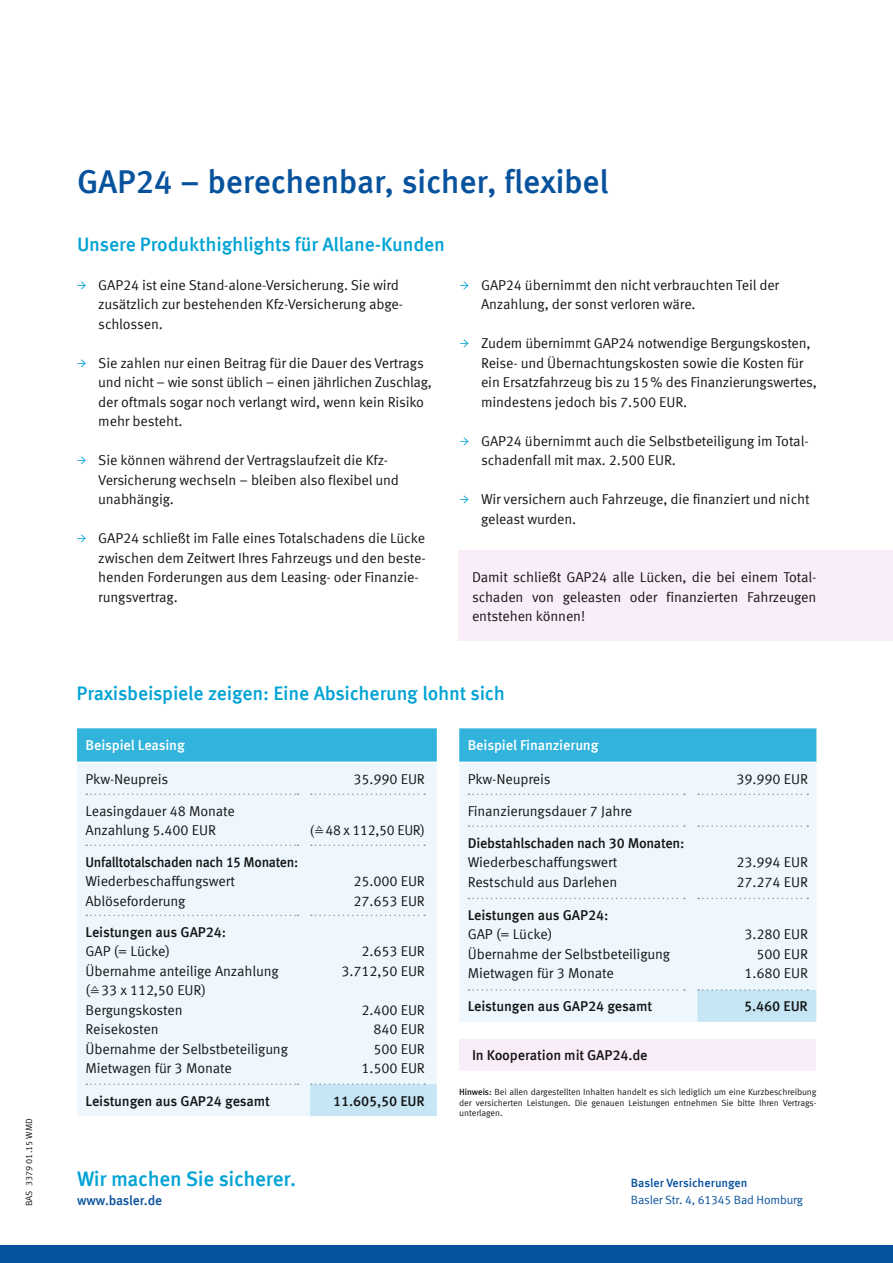
<style>
.page{position:relative;width:893px;height:1263px;background:#fff}
.page>*{position:absolute;margin:0;border:0;box-sizing:border-box;transform-origin:0 0}
.t1{font:500 33px "Meta Offc";letter-spacing:-.01em;color:#07529d}
.t2{font:500 21px "Meta Offc";letter-spacing:-.015em;color:#00a3d4}
.t3{font:500 19.5px "Meta Offc";letter-spacing:-.01em;color:#00a3d4}
.t4{font:14.25px/19.5px "Meta Offc Norm";letter-spacing:-.01em;color:#151616}
.t5{font:500 14.25px "Meta Offc";letter-spacing:-.02em;color:#151616}
.t6{font:500 14.25px "Meta Offc";letter-spacing:-.01em;color:#fff}
.t7{font:500 14.25px "Meta Offc";letter-spacing:-.02em;color:#151616;scale:.96 1}
.t8{font:500 13.5px "Meta Offc";letter-spacing:-.015em;color:#07529d}
.t9{font:12px "Meta Offc Norm";letter-spacing:-.01em;color:#07529d}
.t10{font:500 12px "Meta Offc";letter-spacing:-.005em;color:#07529d}
.t11{font:9px/10.5px "Meta Offc Norm";letter-spacing:-.01em;color:#151616;text-align:justify}
.s1{font-family:"Minion Pro";font-weight:600;color:#00a3d4}
.s2{font-family:"Asana Math"}
.s3{font-family:"Meta Plus";font-weight:500}
</style>
<div class="page">
<div style="left:0;top:1246px;width:893px;height:17px;background:#07529d"></div>
<div style="left:77px;top:763px;width:360px;height:353px;background:#eef7fd"></div>
<svg style="left:311px;top:915px;width:114px;height:1px"></svg>
<svg style="left:86px;top:915px;width:212px;height:1px"></svg>
<div style="left:77px;top:728px;width:360px;height:34px;background:#31b3dc"></div>
<hr style="left:86px;top:761px;width:212px;height:2px;background:#fff">
<hr style="left:310px;top:761px;width:115px;height:2px;background:#fff">
<svg style="left:86px;top:1083px;width:212px;height:2px"></svg>
<div style="left:310px;top:1083px;width:127px;height:33px;background:#c6e6f6"></div>
<svg style="left:86px;top:793px;width:212px;height:2px"></svg>
<svg style="left:311px;top:793px;width:114px;height:2px"></svg>
<svg style="left:86px;top:844px;width:212px;height:2px"></svg>
<svg style="left:311px;top:844px;width:114px;height:2px"></svg>
<div style="left:459px;top:763px;width:357px;height:259px;background:#eef7fd"></div>
<svg style="left:698px;top:825px;width:110px;height:2px"></svg>
<svg style="left:698px;top:793px;width:110px;height:2px"></svg>
<svg style="left:698px;top:898px;width:110px;height:1px"></svg>
<svg style="left:697px;top:989px;width:119px;height:33px;background:#c6e5f5"></svg>
<svg style="left:468px;top:898px;width:217px;height:1px"></svg>
<svg style="left:468px;top:989px;width:217px;height:2px"></svg>
<svg style="left:468px;top:793px;width:217px;height:2px"></svg>
<svg style="left:468px;top:825px;width:217px;height:2px"></svg>
<div style="left:459px;top:728px;width:357px;height:35px;background:#31b3dc"></div>
<hr style="left:468px;top:762px;width:217px;height:1px;background:#fff">
<hr style="left:697px;top:762px;width:111px;height:1px;background:#fff">
<div style="left:459px;top:550px;width:434px;height:91px;background:#f9edf9"></div>
<div style="left:459px;top:1039px;width:357px;height:32px;background:#f9edf9"></div>
<p class="t11" style="left:24px;top:1206px;width:90px;rotate:-90deg">BAS 3379 01.15 WMD</p>
<h1 class="t1" style="left:77px;top:162px;width:533px">GAP24 – berechenbar, sicher, flexibel</h1>
<h3 class="t3" style="left:77px;top:233px;width:370px">Unsere Produkthighlights für Allane-Kunden</h3>
<p class="t4" style="left:98px;top:275px;width:306px;text-indent:-21px"><span class="s1">→</span> GAP24 ist eine Stand-alone-Versicherung. Sie wird zusätzlich zur bestehenden Kfz-Versicherung abge&shy;schlossen.</p>
<p class="t4" style="left:98px;top:353px;width:335px;text-indent:-21px"><span class="s1">→</span> Sie zahlen nur einen Beitrag für die Dauer des Vertrags und nicht – wie sonst üblich – einen jährlichen Zuschlag, der oftmals sogar noch verlangt wird, wenn kein Risiko mehr besteht.</p>
<p class="t4" style="left:98px;top:451px;width:302px;text-indent:-21px"><span class="s1">→</span> Sie können während der Vertragslaufzeit die Kfz-<br>Versicherung wechseln – bleiben also flexibel und unabhängig.</p>
<p class="t4" style="left:98px;top:529px;width:329px;text-indent:-21px"><span class="s1">→</span> GAP24 schließt im Falle eines Totalschadens die Lücke zwischen dem Zeitwert Ihres Fahrzeugs und den beste&shy;henden Forderungen aus dem Leasing- oder Finanzie&shy;rungsvertrag.</p>
<p class="t4" style="left:481px;top:275px;width:300px;text-indent:-21px"><span class="s1">→</span> GAP24 übernimmt den nicht verbrauchten Teil der<br>Anzahlung, der sonst verloren wäre.</p>
<p class="t4" style="left:481px;top:334px;width:331px;text-indent:-21px"><span class="s1">→</span> Zudem übernimmt GAP24 notwendige Bergungskosten,<br>Reise- und Übernachtungskosten sowie die Kosten für</p>
<p class="t4" style="left:481px;top:392px;width:208px">mindestens jedoch bis 7.500 EUR.</p>
<p class="t4" style="left:460px;top:431px;width:350px"><span class="s1">→</span> GAP24 übernimmt auch die Selbstbeteiligung im Total-</p>
<p class="t4" style="left:481px;top:373px;width:337px">ein Ersatzfahrzeug bis zu 15% des Finanzierungswertes,</p>
<p class="t4" style="left:481px;top:451px;width:196px">schadenfall mit max. 2.500 EUR.</p>
<p class="t4" style="left:481px;top:490px;width:330px;text-indent:-21px"><span class="s1">→</span> Wir versichern auch Fahrzeuge, die finanziert und nicht geleast wurden.</p>
<p class="t4" style="left:472px;top:568px;width:346px;text-align:justify">Damit schließt GAP24 alle Lücken, die bei einem Total&shy;schaden von geleasten oder finanzierten Fahrzeugen entstehen können!</p>
<h3 class="t3" style="left:77px;top:682px;width:430px">Praxisbeispiele zeigen: Eine Absicherung lohnt sich</h3>
<p class="t6" style="left:86px;top:737px;width:101px">Beispiel Leasing</p>
<p class="t4" style="left:86px;top:769px;width:84px">Pkw-Neupreis</p>
<p class="t4" style="left:353px;top:769px;width:73px">35.990 EUR</p>
<p class="t4" style="left:86px;top:801px;width:151px">Leasingdauer 48 Monate<br>Anzahlung 5.400 EUR</p>
<p class="t4" style="left:310px;top:820px;width:116px"><span class="s2">(≙</span>48 x 112,50 EUR)</p>
<p class="t7" style="left:86px;top:853px;width:223px">Unfalltotalschaden nach 15 Monaten:</p>
<p class="t4" style="left:86px;top:872px;width:151px">Wiederbeschaffungswert<br>Ablöseforderung</p>
<p class="t4" style="left:353px;top:872px;width:73px">25.000 EUR<br>27.653 EUR</p>
<p class="t5" style="left:86px;top:923px;width:142px">Leistungen aus GAP24:</p>
<p class="t4" style="left:86px;top:942px;width:204px">GAP (= Lücke)<br>Übernahme anteilige Anzahlung (<span class="s2">≙</span>33 x 112,50 EUR)<br>Bergungskosten<br>Reisekosten<br>Übernahme der Selbstbeteiligung<br>Mietwagen für 3 Monate</p>
<p class="t4" style="left:342px;top:942px;width:85px;text-align:right">2.653 EUR<br>3.712,50 EUR</p>
<p class="t4" style="left:361px;top:1000px;width:65px;text-align:right">2.400 EUR<br>840 EUR<br>500 EUR<br>1.500 EUR</p>
<p class="t5" style="left:86px;top:1092px;width:186px">Leistungen aus GAP24 gesamt</p>
<p class="t5" style="left:333px;top:1092px;width:93px">11.605,50 EUR</p>
<h2 class="t2" style="left:77px;top:1166px;width:221px">Wir machen Sie sicherer.</h2>
<p class="t8" style="left:77px;top:1192px;width:87px">www.basler.de</p>
<p class="t6" style="left:468px;top:737px;width:132px">Beispiel Finanzierung</p>
<p class="t4" style="left:468px;top:769px;width:84px">Pkw-Neupreis</p>
<p class="t4" style="left:737px;top:769px;width:73px">39.990 EUR</p>
<p class="t4" style="left:468px;top:801px;width:166px">Finanzierungsdauer 7 Jahre</p>
<p class="t5" style="left:468px;top:834px;width:218px">Diebstahlschaden nach 30 Monaten:</p>
<p class="t4" style="left:468px;top:853px;width:151px">Wiederbeschaffungswert<br>Restschuld aus Darlehen</p>
<p class="t4" style="left:737px;top:853px;width:73px">23.994 EUR<br>27.274 EUR</p>
<p class="t5" style="left:468px;top:907px;width:142px">Leistungen aus GAP24:</p>
<p class="t4" style="left:468px;top:925px;width:204px">GAP (= Lücke)<br>Übernahme der Selbstbeteiligung<br>Mietwagen für 3 Monate</p>
<p class="t4" style="left:744px;top:925px;width:65px;text-align:right">3.280 EUR<br>500 EUR<br>1.680 EUR</p>
<p class="t5" style="left:468px;top:998px;width:186px">Leistungen aus GAP24 gesamt</p>
<p class="t5" style="left:744px;top:998px;width:65px">5.460 EUR</p>
<p class="t5" style="left:472px;top:1047px;width:177px">In Kooperation mit GAP24.de</p>
<p class="t11" style="left:459px;top:1087px;width:359px"><span class="s3">Hinweis:</span> Bei allen dargestellten Inhalten handelt es sich lediglich um eine Kurzbeschreibung der versicherten Leistungen. Die genauen Leistungen entnehmen Sie bitte Ihren Vertrags&shy;unterlagen.</p>
<p class="t10" style="left:631px;top:1176px;width:118px">Basler Versicherungen</p>
<p class="t9" style="left:631px;top:1193px;width:174px">Basler Str. 4, 61345 Bad Homburg</p>
</div>
